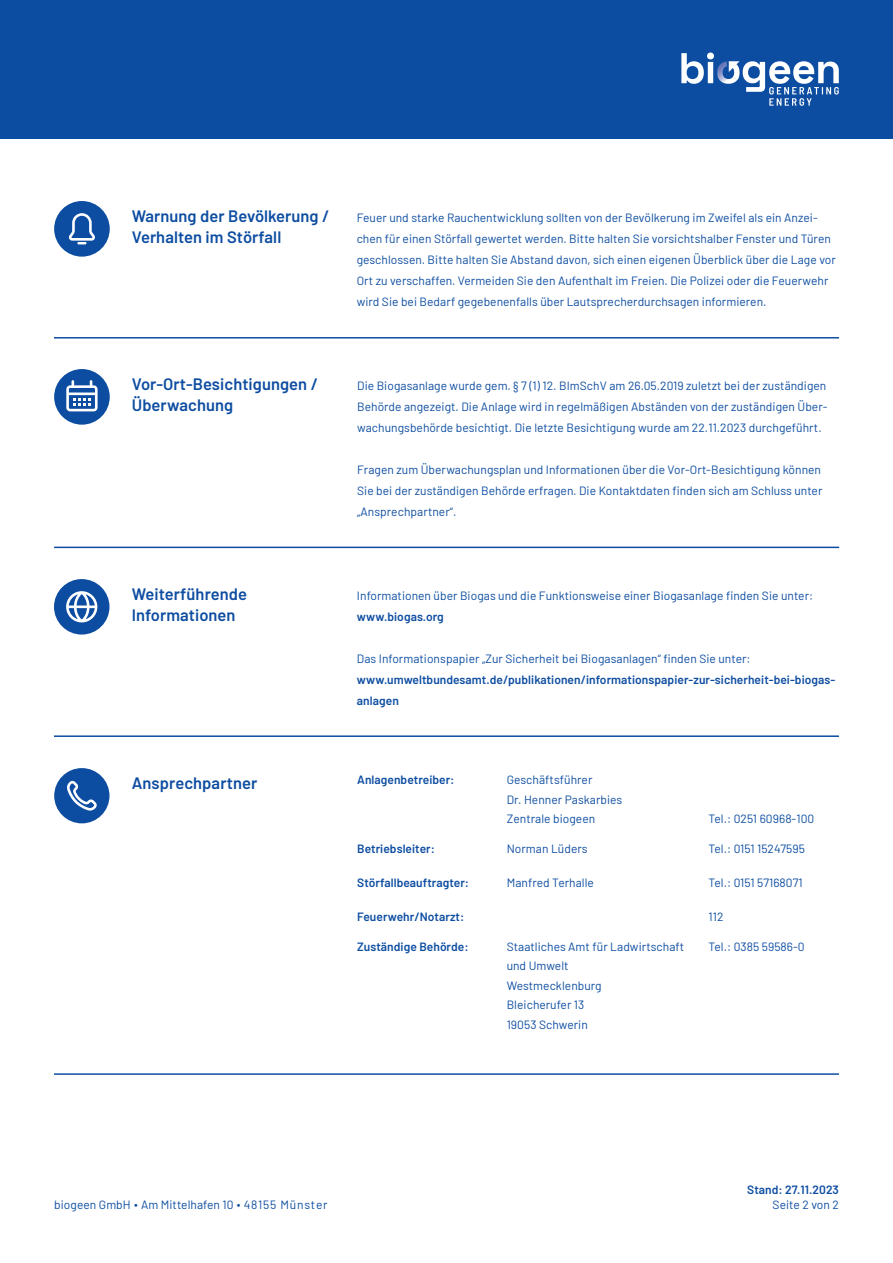
<style>
.page{position:relative;width:893px;height:1263px;background:#fff}
.page>*{position:absolute;margin:0;border:0;box-sizing:border-box;transform-origin:0 0}
.t1{font:600 16.5px/21px "Barlow";letter-spacing:.005em;color:#0d4da1}
.t2{font:12px/21px "Barlow";letter-spacing:.005em;color:#0d4da1}
.t3{font:600 12px/21px "Barlow";letter-spacing:.005em;color:#0d4da1}
</style>
<div class="page">
<div style="left:0;top:0;width:893px;height:138px;background:#0d4da1"></div>
<svg style="left:681px;top:53px;width:158px;height:53px"></svg>
<hr style="left:54px;top:337px;width:785px;height:1px;background:#0d4da1">
<hr style="left:54px;top:547px;width:785px;height:1px;background:#0d4da1">
<hr style="left:54px;top:735px;width:785px;height:2px;background:#0d4da1">
<hr style="left:54px;top:1073px;width:785px;height:2px;background:#0d4da1">
<div style="left:54px;top:369px;width:56px;height:56px;background:#0d4da1;border-radius:50%"></div>
<svg style="left:66px;top:380px;width:32px;height:31px"></svg>
<div style="left:54px;top:579px;width:55px;height:55px;background:#0d4da1;border-radius:50%"></div>
<svg style="left:66px;top:591px;width:31px;height:31px"></svg>
<div style="left:54px;top:768px;width:55px;height:55px;background:#0d4da1;border-radius:50%"></div>
<svg style="left:67px;top:781px;width:30px;height:29px"></svg>
<div style="left:54px;top:201px;width:56px;height:56px;background:#0d4da1;border-radius:50%"></div>
<svg style="left:69px;top:213px;width:26px;height:31px"></svg>
<h1 class="t1" style="left:132px;top:204px;width:199px">Warnung der Bevölkerung /<br>Verhalten im Störfall</h1>
<p class="t2" style="left:357px;top:206px;width:481px">Feuer und starke Rauchentwicklung sollten von der Bevölkerung im Zweifel als ein Anzei&shy;chen für einen Störfall gewertet werden. Bitte halten Sie vorsichtshalber Fenster und Türen geschlossen. Bitte halten Sie Abstand davon, sich einen eigenen Überblick über die Lage vor Ort zu verschaffen. Vermeiden Sie den Aufenthalt im Freien. Die Polizei oder die Feuerwehr wird Sie bei Bedarf gegebenenfalls über Lautsprecherdurchsagen informieren.</p>
<h1 class="t1" style="left:132px;top:372px;width:188px">Vor-Ort-Besichtigungen /<br>Überwachung</h1>
<p class="t2" style="left:357px;top:374px;width:472px;text-align:justify">Die Biogasanlage wurde gem. § 7 (1) 12. BImSchV am 26.05.2019 zuletzt bei der zuständigen Behörde angezeigt. Die Anlage wird in regelmäßigen Abständen von der zuständigen Über&shy;wachungsbehörde besichtigt. Die letzte Besichtigung wurde am 22.11.2023 durchgeführt.</p>
<p class="t2" style="left:357px;top:458px;width:467px;text-align:justify">Fragen zum Überwachungsplan und Informationen über die Vor-Ort-Besichtigung können Sie bei der zuständigen Behörde erfragen. Die Kontaktdaten finden sich am Schluss unter „Ansprechpartner“.</p>
<h1 class="t1" style="left:132px;top:582px;width:117px">Weiterführende<br>Informationen</h1>
<p class="t2" style="left:357px;top:584px;width:458px">Informationen über Biogas und die Funktionsweise einer Biogasanlage finden Sie unter:</p>
<p class="t3" style="left:357px;top:605px;width:88px">www.biogas.org</p>
<p class="t2" style="left:357px;top:647px;width:395px">Das Informationspapier „Zur Sicherheit bei Biogasanlagen“ finden Sie unter:</p>
<p class="t3" style="left:357px;top:668px;width:480px">www.umweltbundesamt.de/publikationen/informationspapier-zur-sicherheit-bei-biogas&shy;anlagen</p>
<h1 class="t1" style="left:132px;top:771px;width:127px">Ansprechpartner</h1>
<p class="t3" style="left:357px;top:768px;width:99px">Anlagenbetreiber:</p>
<p class="t2" style="left:507px;top:769px;width:117px;line-height:19.5px">Geschäftsführer<br>Dr. Henner Paskarbies<br>Zentrale biogeen</p>
<p class="t2" style="left:708px;top:807px;width:107px">Tel.: 0251 60968-100</p>
<p class="t3" style="left:357px;top:837px;width:79px">Betriebsleiter:</p>
<p class="t2" style="left:507px;top:837px;width:82px">Norman Lüders</p>
<p class="t2" style="left:708px;top:837px;width:98px">Tel.: 0151 15247595</p>
<p class="t3" style="left:357px;top:871px;width:114px">Störfallbeauftragter:</p>
<p class="t2" style="left:507px;top:871px;width:89px">Manfred Terhalle</p>
<p class="t2" style="left:708px;top:871px;width:96px">Tel.: 0151 57168071</p>
<p class="t3" style="left:357px;top:906px;width:109px">Feuerwehr/Notarzt:</p>
<p class="t2" style="left:708px;top:906px;width:16px">112</p>
<p class="t3" style="left:357px;top:935px;width:113px">Zuständige Behörde:</p>
<p class="t2" style="left:507px;top:936px;width:179px;line-height:19.5px">Staatliches Amt für Ladwirtschaft und Umwelt<br>Westmecklenburg<br>Bleicherufer 13<br>19053 Schwerin</p>
<p class="t2" style="left:708px;top:935px;width:98px">Tel.: 0385 59586-0</p>
<p class="t3" style="left:747px;top:1178px;width:93px">Stand: 27.11.2023</p>
<p class="t2" style="left:54px;top:1193px;width:275px">biogeen GmbH ∙ Am Mittelhafen 10 ∙ 48155 Münster</p>
<p class="t2" style="left:773px;top:1193px;width:68px">Seite 2 von 2</p>
</div>
